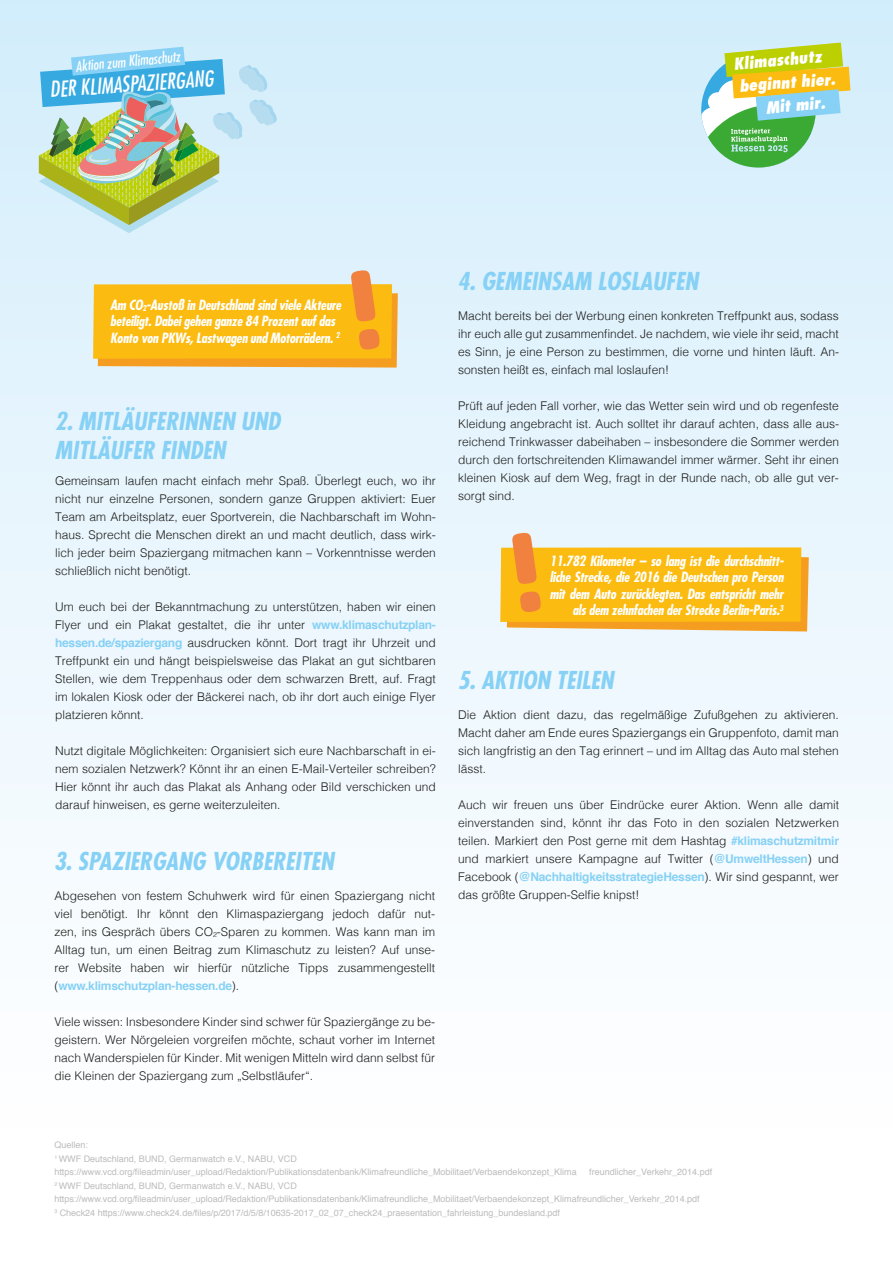
<style>
.page{position:relative;width:893px;height:1263px;background:#fff}
.page>*{position:absolute;margin:0;border:0;box-sizing:border-box;transform-origin:0 0}
.t1{font:italic 700 condensed 24px/28.8px "Futura Std";color:#86d1f5}
.t2{font:italic condensed 21.3px "Futura Std";color:#fff}
.t3{font:italic 800 condensed 16.05px "Futura Std";color:#fff}
.t4{font:italic condensed 14.25px "Futura Std";color:#fff}
.t5{font:italic 700 condensed 13.8px/16.5px "Futura Std";letter-spacing:-.02em;color:#fff}
.t6{font:300 12px/18px "Helvetica";color:#1d1d1b;text-align:justify}
.t7{font:9px/13.5px "Helvetica";color:#bcbcbc}
.s1{font-weight:700;color:#86d1f5}
</style>
<div class="page">
<div style="left:0;top:0;width:893px;height:1263px;background:linear-gradient(to bottom,#d4edfb,#fff)"></div>
<svg style="left:701px;top:43px;width:149px;height:125px;background:#add08a"></svg>
<svg style="left:93px;top:270px;width:305px;height:98px;background:#f5be38"></svg>
<svg style="left:500px;top:533px;width:309px;height:98px;background:#f7bf3a"></svg>
<svg style="left:39px;top:47px;width:238px;height:186px;background:#accfc4"></svg>
<p class="t4" style="left:75px;top:57px;width:106px;rotate:-5deg">Aktion zum Klimaschutz</p>
<h2 class="t2" style="left:49px;top:77px;width:166px;rotate:-4deg">DER KLIMASPAZIERGANG</h2>
<h3 class="t3" style="left:733px;top:54px;width:90px;rotate:-5deg">Klimaschutz</h3>
<h3 class="t3" style="left:739px;top:76px;width:98px;rotate:-4deg">beginnt hier.</h3>
<h3 class="t3" style="left:765px;top:97px;width:61px;rotate:-5deg">Mit mir.</h3>
<p class="t5" style="left:110px;top:297px;width:233px">Am CO<sub>2</sub>-Austoß in Deutschland sind viele Akteure beteiligt. Dabei gehen ganze 84 Prozent auf das<br>Konto von PKWs, Lastwagen und Motorrädern. <sup>2</sup></p>
<h1 class="t1" style="left:55px;top:407px;width:227px">2. MITLÄUFERINNEN UND<br>MITLÄUFER FINDEN</h1>
<p class="t6" style="left:55px;top:471px;width:382px">Gemeinsam laufen macht einfach mehr Spaß. Überlegt euch, wo ihr nicht nur einzelne Personen, sondern ganze Gruppen aktiviert: Euer Team am Arbeitsplatz, euer Sportverein, die Nachbarschaft im Wohn&shy;haus. Sprecht die Menschen direkt an und macht deutlich, dass wirk&shy;lich jeder beim Spaziergang mitmachen kann – Vorkenntnisse werden schließlich nicht benötigt.</p>
<p class="t6" style="left:55px;top:597px;width:382px">Um euch bei der Bekanntmachung zu unterstützen, haben wir einen Flyer und ein Plakat gestaltet, die ihr unter <span class="s1">www.klimaschutzplan&shy;hessen.de/spaziergang</span> ausdrucken könnt. Dort tragt ihr Uhrzeit und Treffpunkt ein und hängt beispielsweise das Plakat an gut sichtbaren Stellen, wie dem Treppenhaus oder dem schwarzen Brett, auf. Fragt im lokalen Kiosk oder der Bäckerei nach, ob ihr dort auch einige Flyer platzieren könnt.</p>
<p class="t6" style="left:55px;top:741px;width:382px">Nutzt digitale Möglichkeiten: Organisiert sich eure Nachbarschaft in ei&shy;nem sozialen Netzwerk? Könnt ihr an einen E-Mail-Verteiler schreiben?<br>Hier könnt ihr auch das Plakat als Anhang oder Bild verschicken und darauf hinweisen, es gerne weiterzuleiten.</p>
<h1 class="t1" style="left:54px;top:847px;width:281px">3. SPAZIERGANG VORBEREITEN</h1>
<p class="t6" style="left:54px;top:885px;width:382px">Abgesehen von festem Schuhwerk wird für einen Spaziergang nicht viel benötigt. Ihr könnt den Klimaspaziergang jedoch dafür nut&shy;zen, ins Gespräch übers CO<sub>2</sub>-Sparen zu kommen. Was kann man im Alltag tun, um einen Beitrag zum Klimaschutz zu leisten? Auf unse&shy;rer Website haben wir hierfür nützliche Tipps zusammengestellt (<span class="s1">www.klimschutzplan-hessen.de</span>).</p>
<p class="t6" style="left:54px;top:1011px;width:382px">Viele wissen: Insbesondere Kinder sind schwer für Spaziergänge zu be&shy;geistern. Wer Nörgeleien vorgreifen möchte, schaut vorher im Internet nach Wanderspielen für Kinder. Mit wenigen Mitteln wird dann selbst für die Kleinen der Spaziergang zum „Selbstläufer“.</p>
<h1 class="t1" style="left:458px;top:267px;width:242px">4. GEMEINSAM LOSLAUFEN</h1>
<p class="t6" style="left:458px;top:306px;width:382px">Macht bereits bei der Werbung einen konkreten Treffpunkt aus, sodass ihr euch alle gut zusammenfindet. Je nachdem, wie viele ihr seid, macht es Sinn, je eine Person zu bestimmen, die vorne und hinten läuft. An&shy;sonsten heißt es, einfach mal loslaufen!</p>
<p class="t6" style="left:458px;top:396px;width:382px">Prüft auf jeden Fall vorher, wie das Wetter sein wird und ob regenfeste Kleidung angebracht ist. Auch solltet ihr darauf achten, dass alle aus&shy;reichend Trinkwasser dabeihaben – insbesondere die Sommer werden durch den fortschreitenden Klimawandel immer wärmer. Seht ihr einen kleinen Kiosk auf dem Weg, fragt in der Runde nach, ob alle gut ver&shy;sorgt sind.</p>
<p class="t5" style="left:550px;top:552px;width:235px;text-align:right">11.782 Kilometer – so lang ist die durchschnitt&shy;liche Strecke, die 2016 die Deutschen pro Person mit dem Auto zurücklegten. Das entspricht mehr als dem zehnfachen der Strecke Berlin-Paris.<sup>3</sup></p>
<h1 class="t1" style="left:458px;top:666px;width:157px">5. AKTION TEILEN</h1>
<p class="t6" style="left:458px;top:705px;width:382px">Die Aktion dient dazu, das regelmäßige Zufußgehen zu aktivieren.<br>Macht daher am Ende eures Spaziergangs ein Gruppenfoto, damit man sich langfristig an den Tag erinnert – und im Alltag das Auto mal stehen lässt.</p>
<p class="t6" style="left:458px;top:795px;width:382px">Auch wir freuen uns über Eindrücke eurer Aktion. Wenn alle damit einverstanden sind, könnt ihr das Foto in den sozialen Netzwerken teilen. Markiert den Post gerne mit dem Hashtag <span class="s1">#klimaschutzmitmir </span>und markiert unsere Kampagne auf Twitter (<span class="s1">@UmweltHessen</span>) und Facebook (<span class="s1">@NachhaltigkeitsstrategieHessen</span>). Wir sind gespannt, wer das größte Gruppen-Selfie knipst!</p>
<p class="t7" style="left:54px;top:1139px;width:524px">Quellen:<br><sup>1</sup> WWF Deutschland, BUND, Germanwatch e.V., NABU, VCD https://www.vcd.org/fileadmin/user_upload/Redaktion/Publikationsdatenbank/Klimafreundliche_Mobilitaet/Verbaendekonzept_Klima</p>
<p class="t7" style="left:589px;top:1166px;width:125px">freundlicher_Verkehr_2014.pdf</p>
<p class="t7" style="left:54px;top:1179px;width:647px"><sup>2</sup> WWF Deutschland, BUND, Germanwatch e.V., NABU, VCD https://www.vcd.org/fileadmin/user_upload/Redaktion/Publikationsdatenbank/Klimafreundliche_Mobilitaet/Verbaendekonzept_Klimafreundlicher_Verkehr_2014.pdf<br><sup>3</sup> Check24 https://www.check24.de/files/p/2017/d/5/8/10635-2017_02_07_check24_praesentation_fahrleistung_bundesland.pdf</p>
</div>
